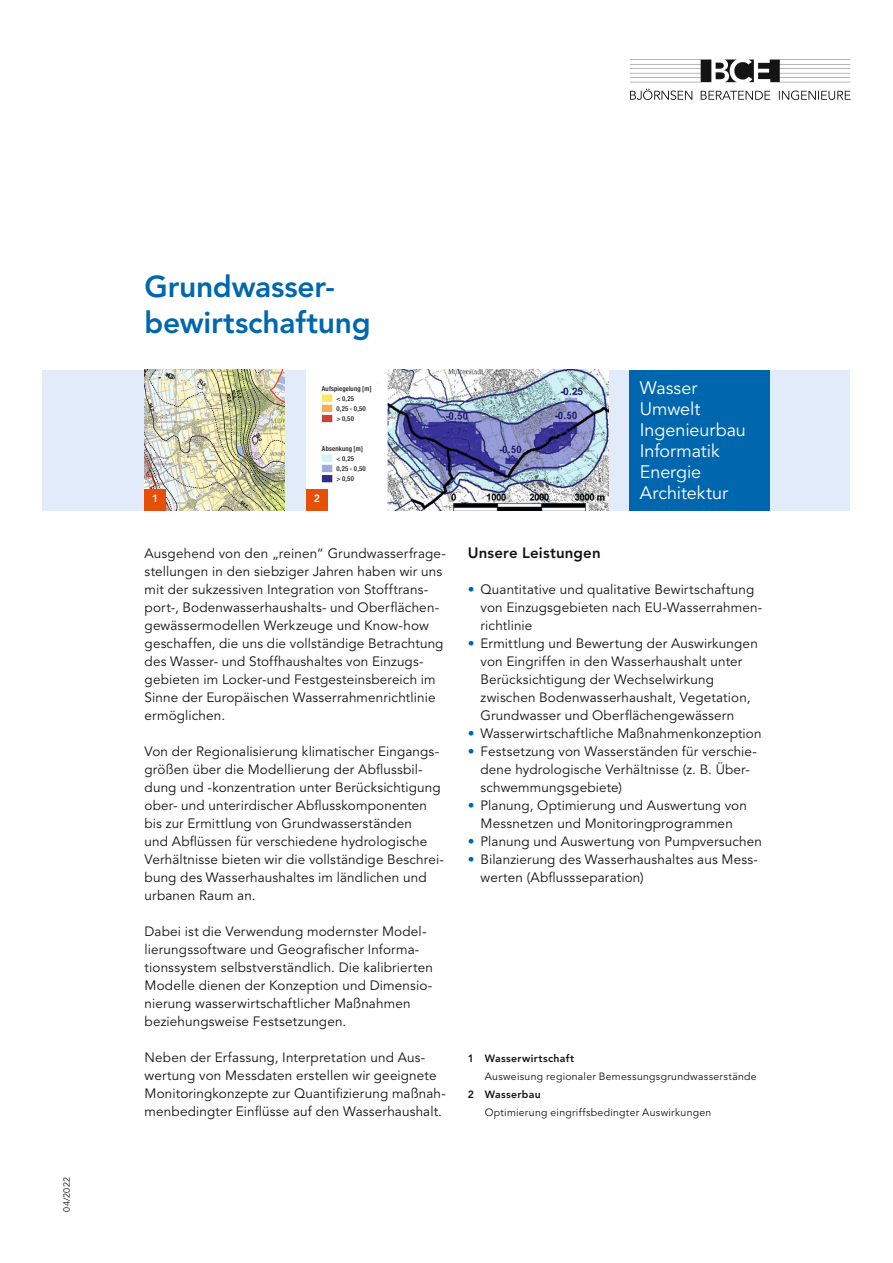
<style>
.page{position:relative;width:893px;height:1263px;background:#fff}
.page>*{position:absolute;margin:0;border:0;box-sizing:border-box;transform-origin:0 0}
.t1{font:800 30px/36px "Avenir LT Pro";letter-spacing:-.01em;color:#0067af}
.t2{font:18px/21px "Avenir LT Pro";letter-spacing:-.005em;color:#fff}
.t3{font:800 15px "Avenir LT Pro";letter-spacing:.01em;color:#131413}
.t4{font:13.5px/18px "Avenir LT Pro";letter-spacing:.01em;color:#131413}
.t5{font:10.5px "Avenir LT Pro";letter-spacing:.025em;color:#131413}
.t6{font:800 10.5px "Avenir LT Pro";letter-spacing:.03em;color:#131413}
.t7{font:800 10.5px "Avenir LT Pro";color:#fff}
.t8{font:9px "Avenir LT Pro";letter-spacing:.02em;color:#131413}
.t9{font:500 condensed 6.75px/9.9px "Helvetica Neue";letter-spacing:.025em;color:#131413}
.s1{font-weight:800;color:#0067af}
</style>
<div class="page">
<div style="left:43px;top:370px;width:807px;height:140px;background:#e2ebfa"></div>
<div style="left:629px;top:370px;width:141px;height:140px;background:#0067af"></div>
<img style="left:145px;top:370px;width:140px;height:140px">
<img style="left:306px;top:370px;width:302px;height:140px">
<div style="left:145px;top:489px;width:21px;height:21px;background:#e54f08"></div>
<div style="left:306px;top:489px;width:21px;height:21px;background:#e54f08"></div>
<svg style="left:630px;top:89px;width:62px;height:11px"></svg>
<svg style="left:779px;top:91px;width:71px;height:9px"></svg>
<svg style="left:701px;top:91px;width:69px;height:9px"></svg>
<svg style="left:630px;top:60px;width:220px;height:22px"></svg>
<div style="left:335px;top:393px;width:32px;height:31px;background:#fff"></div>
<div style="left:335px;top:453px;width:32px;height:31px;background:#fff"></div>
<div style="left:317px;top:381px;width:60px;height:13px;background:#fff"></div>
<div style="left:317px;top:440px;width:60px;height:13px;background:#fff"></div>
<p class="t8" style="left:61px;top:1212px;width:36px;rotate:-90deg">04/2022</p>
<h1 class="t1" style="left:145px;top:268px;width:227px">Grundwasser&shy;bewirtschaftung</h1>
<p class="t9" style="left:322px;top:383px;width:51px">Aufspiegelung [m]</p>
<p class="t9" style="left:336px;top:394px;width:31px">&lt; 0,25<br>0,25 - 0,50 &gt; 0,50</p>
<p class="t9" style="left:336px;top:453px;width:31px">&lt; 0,25<br>0,25 - 0,50 &gt; 0,50</p>
<p class="t9" style="left:322px;top:443px;width:43px">Absenkung [m]</p>
<p class="t7" style="left:152px;top:492px;width:8px">1</p>
<p class="t7" style="left:314px;top:492px;width:8px">2</p>
<p class="t4" style="left:145px;top:545px;width:303px">Ausgehend von den „reinen“ Grundwasserfrage&shy;stellungen in den siebziger Jahren haben wir uns mit der sukzessiven Integration von Stofftrans&shy;port-, Bodenwasserhaushalts- und Oberflächen&shy;gewässermodellen Werkzeuge und Know-how geschaffen, die uns die vollständige Betrachtung des Wasser- und Stoffhaushaltes von Einzugs&shy;gebieten im Locker-und Festgesteinsbereich im Sinne der Europäischen Wasserrahmenrichtlinie ermöglichen.</p>
<p class="t4" style="left:145px;top:743px;width:301px">Von der Regionalisierung klimatischer Eingangs&shy;größen über die Modellierung der Abflussbil&shy;dung und -konzentration unter Berücksichtigung ober- und unterirdischer Abflusskomponenten bis zur Ermittlung von Grundwasserständen<br>und Abflüssen für verschiedene hydrologische Verhältnisse bieten wir die vollständige Beschrei&shy;bung des Wasserhaushaltes im ländlichen und urbanen Raum an.</p>
<p class="t4" style="left:145px;top:923px;width:290px">Dabei ist die Verwendung modernster Model&shy;lierungssoftware und Geografischer Informa&shy;tionssystem selbstverständlich. Die kalibrierten Modelle dienen der Konzeption und Dimensio&shy;nierung wasserwirtschaftlicher Maßnahmen beziehungsweise Festsetzungen.</p>
<p class="t4" style="left:145px;top:1049px;width:303px">Neben der Erfassung, Interpretation und Aus&shy;wertung von Messdaten erstellen wir geeignete Monitoringkonzepte zur Quantifizierung maßnah&shy;menbedingter Einflüsse auf den Wasserhaushalt.</p>
<h2 class="t2" style="left:640px;top:377px;width:107px">Wasser<br>Umwelt<br>Ingenieurbau<br>Informatik<br>Energie<br>Architektur</h2>
<p class="t3" style="left:468px;top:544px;width:134px">Unsere Leistungen</p>
<p class="t4" style="left:480px;top:581px;width:283px;text-indent:-13px"><span class="s1">•</span> Quantitative und qualitative Bewirtschaftung von Einzugsgebieten nach EU-Wasserrahmen&shy;richtlinie</p>
<p class="t4" style="left:480px;top:635px;width:279px;text-indent:-13px"><span class="s1">•</span> Ermittlung und Bewertung der Auswirkungen von Eingriffen in den Wasserhaushalt unter Berücksichtigung der Wechselwirkung zwischen Bodenwasserhaushalt, Vegetation, Grundwasser und Oberflächengewässern</p>
<p class="t4" style="left:468px;top:725px;width:295px"><span class="s1">•</span> Wasserwirtschaftliche Maßnahmenkonzeption</p>
<p class="t4" style="left:480px;top:743px;width:278px;text-indent:-13px"><span class="s1">•</span> Festsetzung von Wasserständen für verschie&shy;dene hydrologische Verhältnisse (z. B. Über&shy;schwemmungsgebiete)</p>
<p class="t4" style="left:468px;top:797px;width:281px;text-align:center"><span class="s1">•</span> Planung, Optimierung und Auswertung von<br>Messnetzen und Monitoringprogrammen</p>
<p class="t4" style="left:468px;top:833px;width:296px"><span class="s1">•</span> Planung und Auswertung von Pumpversuchen</p>
<p class="t4" style="left:480px;top:851px;width:279px;text-indent:-13px"><span class="s1">•</span> Bilanzierung des Wasserhaushaltes aus Mess&shy;werten (Abflussseparation)</p>
<p class="t6" style="left:468px;top:1052px;width:108px">1 Wasserwirtschaft</p>
<p class="t5" style="left:485px;top:1070px;width:273px">Ausweisung regionaler Bemessungsgrundwasserstände</p>
<p class="t6" style="left:468px;top:1088px;width:74px">2 Wasserbau</p>
<p class="t5" style="left:485px;top:1106px;width:228px">Optimierung eingriffsbedingter Auswirkungen</p>
</div>
